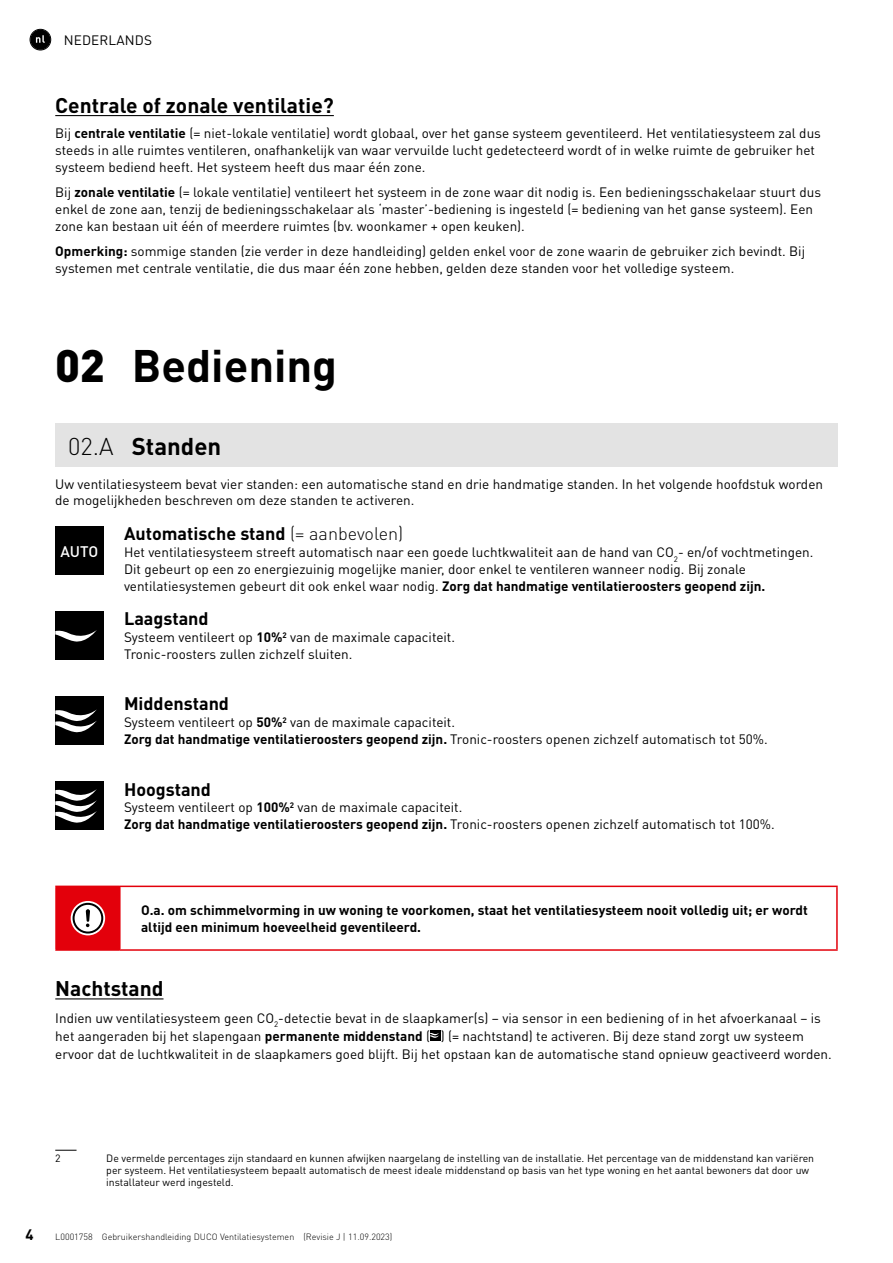
<style>
.page{position:relative;width:893px;height:1263px;background:#fff}
.page>*{position:absolute;margin:0;border:0;box-sizing:border-box;transform-origin:0 0}
.t1{font:700 45px "DINOT";color:#000}
.t2{font:700 24px "DINOT";color:#000}
.t3{font:700 21px "DINOT";color:#000}
.t4{font:700 18px "DINOT";color:#000}
.t5{font:500 15.15px "DINOT";color:#fff}
.t6{font:700 15px "DINOT";color:#000}
.t7{font:13.5px/16.8px "DINOT";color:#000}
.t8{font:700 13.5px/16.8px "DINOT";color:#000}
.t9{font:10.5px/12px "DINOT";color:#000}
.t10{font:300 9px "DINOT";color:#000}
.s1{font-weight:700}
.s2{font-weight:900}
.s3{font-weight:300}
</style>
<div class="page">
<div style="left:30px;top:30px;width:20px;height:20px;background:#000;border-radius:50%"></div>
<svg style="left:36px;top:35px;width:9px;height:8px"></svg>
<div style="left:30px;top:29px;width:21px;height:21px;border:1px solid #000;border-radius:50%"></div>
<hr style="left:55px;top:115px;width:279px;height:1px;background:#000">
<div style="left:55px;top:423px;width:783px;height:44px;background:#e3e3e3"></div>
<hr style="left:55px;top:998px;width:109px;height:1px;background:#000">
<div style="left:55px;top:527px;width:48px;height:48px;background:#000"></div>
<div style="left:55px;top:612px;width:48px;height:48px;background:#000"></div>
<svg style="left:55px;top:630px;width:42px;height:12px"></svg>
<div style="left:55px;top:697px;width:48px;height:48px;background:#000"></div>
<svg style="left:55px;top:709px;width:42px;height:24px"></svg>
<div style="left:55px;top:782px;width:48px;height:48px;background:#000"></div>
<svg style="left:55px;top:789px;width:42px;height:34px"></svg>
<div style="left:56px;top:886px;width:64px;height:64px;background:#e3000b"></div>
<hr style="left:55px;top:885px;width:65px;height:2px;background:#e3000b">
<hr style="left:55px;top:887px;width:2px;height:62px;background:#e3000b">
<hr style="left:120px;top:885px;width:718px;height:2px;background:#e3000b">
<hr style="left:119px;top:887px;width:2px;height:62px;background:#e3000b">
<hr style="left:836px;top:887px;width:2px;height:62px;background:#e3000b">
<hr style="left:55px;top:949px;width:65px;height:2px;background:#e3000b">
<hr style="left:120px;top:949px;width:718px;height:2px;background:#e3000b">
<svg style="left:71px;top:901px;width:34px;height:34px"></svg>
<div style="left:73px;top:903px;width:30px;height:30px;border:2px solid #000;border-radius:50%"></div>
<svg style="left:86px;top:909px;width:4px;height:18px"></svg>
<div style="left:430px;top:1030px;width:11px;height:10px;background:#000"></div>
<svg style="left:430px;top:1033px;width:9px;height:5px"></svg>
<svg style="left:55px;top:1150px;width:22px;height:1px"></svg>
<p class="t7" style="left:64px;top:31px;width:90px">NEDERLANDS</p>
<h3 class="t3" style="left:55px;top:91px;width:280px">Centrale of zonale ventilatie?</h3>
<p class="t7" style="left:55px;top:124px;width:767px">Bij <span class="s1">centrale ventilatie</span> (= niet-lokale ventilatie) wordt globaal, over het ganse systeem geventileerd. Het ventilatiesysteem zal dus steeds in alle ruimtes ventileren, onafhankelijk van waar vervuilde lucht gedetecteerd wordt of in welke ruimte de gebruiker het systeem bediend heeft. Het systeem heeft dus maar één zone.</p>
<p class="t7" style="left:55px;top:183px;width:767px">Bij <span class="s1">zonale ventilatie</span> (= lokale ventilatie) ventileert het systeem in de zone waar dit nodig is. Een bedieningsschakelaar stuurt dus enkel de zone aan, tenzij de bedieningsschakelaar als ‘master’-bediening is ingesteld (= bediening van het ganse systeem). Een zone kan bestaan uit één of meerdere ruimtes (bv. woonkamer + open keuken).</p>
<p class="t7" style="left:55px;top:243px;width:751px"><span class="s1">Opmerking:</span> sommige standen (zie verder in deze handleiding) gelden enkel voor de zone waarin de gebruiker zich bevindt. Bij systemen met centrale ventilatie, die dus maar één zone hebben, gelden deze standen voor het volledige systeem.</p>
<h1 class="t1" style="left:55px;top:335px;width:283px"><span class="s2">02</span> Bediening</h1>
<h2 class="t2" style="left:68px;top:430px;width:155px"><span class="s3">02.A</span> Standen</h2>
<p class="t7" style="left:55px;top:475px;width:769px">Uw ventilatiesysteem bevat vier standen: een automatische stand en drie handmatige standen. In het volgende hoofdstuk worden de mogelijkheden beschreven om deze standen te activeren.</p>
<p class="t5" style="left:60px;top:541px;width:39px">AUTO</p>
<h3 class="t4" style="left:124px;top:522px;width:281px">Automatische stand <span class="s3">(= aanbevolen)</span></h3>
<p class="t7" style="left:124px;top:543px;width:688px">Het ventilatiesysteem streeft automatisch naar een goede luchtkwaliteit aan de hand van CO<sub>2</sub>- en/of vochtmetingen.<br>Dit gebeurt op een zo energiezuinig mogelijke manier, door enkel te ventileren wanneer nodig. Bij zonale ventilatiesystemen gebeurt dit ook enkel waar nodig. <span class="s1">Zorg dat handmatige ventilatieroosters geopend zijn.</span></p>
<h3 class="t4" style="left:124px;top:607px;width:86px">Laagstand</h3>
<p class="t7" style="left:124px;top:628px;width:330px">Systeem ventileert op <span class="s1">10%</span><sup>2</sup> van de maximale capaciteit.<br>Tronic-roosters zullen zichzelf sluiten.</p>
<h3 class="t4" style="left:124px;top:692px;width:107px">Middenstand</h3>
<p class="t7" style="left:124px;top:713px;width:643px">Systeem ventileert op <span class="s1">50%</span><sup>2</sup> van de maximale capaciteit.<br><span class="s1">Zorg dat handmatige ventilatieroosters geopend zijn.</span> Tronic-roosters openen zichzelf automatisch tot 50%.</p>
<h3 class="t4" style="left:124px;top:777px;width:89px">Hoogstand</h3>
<p class="t7" style="left:124px;top:798px;width:650px">Systeem ventileert op <span class="s1">100%</span><sup>2</sup> van de maximale capaciteit.<br><span class="s1">Zorg dat handmatige ventilatieroosters geopend zijn.</span> Tronic-roosters openen zichzelf automatisch tot 100%.</p>
<p class="t8" style="left:141px;top:901px;width:668px">O.a. om schimmelvorming in uw woning te voorkomen, staat het ventilatiesysteem nooit volledig uit; er wordt altijd een minimum hoeveelheid geventileerd.</p>
<h3 class="t3" style="left:55px;top:974px;width:110px">Nachtstand</h3>
<p class="t7" style="left:55px;top:1008px;width:776px;line-height:18px">Indien uw ventilatiesysteem geen CO<sub>2</sub>-detectie bevat in de slaapkamer(s) – via sensor in een bediening of in het afvoerkanaal – is het aangeraden bij het slapengaan <span class="s1">permanente middenstand</span> ( ) (= nachtstand) te activeren. Bij deze stand zorgt uw systeem ervoor dat de luchtkwaliteit in de slaapkamers goed blijft. Bij het opstaan kan de automatische stand opnieuw geactiveerd worden.</p>
<p class="t6" style="left:26px;top:1224px;width:10px">4</p>
<p class="t9" style="left:55px;top:1152px;width:7px">2</p>
<p class="t9" style="left:106px;top:1152px;width:709px">De vermelde percentages zijn standaard en kunnen afwijken naargelang de instelling van de installatie. Het percentage van de middenstand kan variëren per systeem. Het ventilatiesysteem bepaalt automatisch de meest ideale middenstand op basis van het type woning en het aantal bewoners dat door uw installateur werd ingesteld.</p>
<p class="t10" style="left:55px;top:1230px;width:339px">L0001758 Gebruikershandleiding DUCO Ventilatiesystemen (Revisie J | 11.09.2023)</p>
</div>
